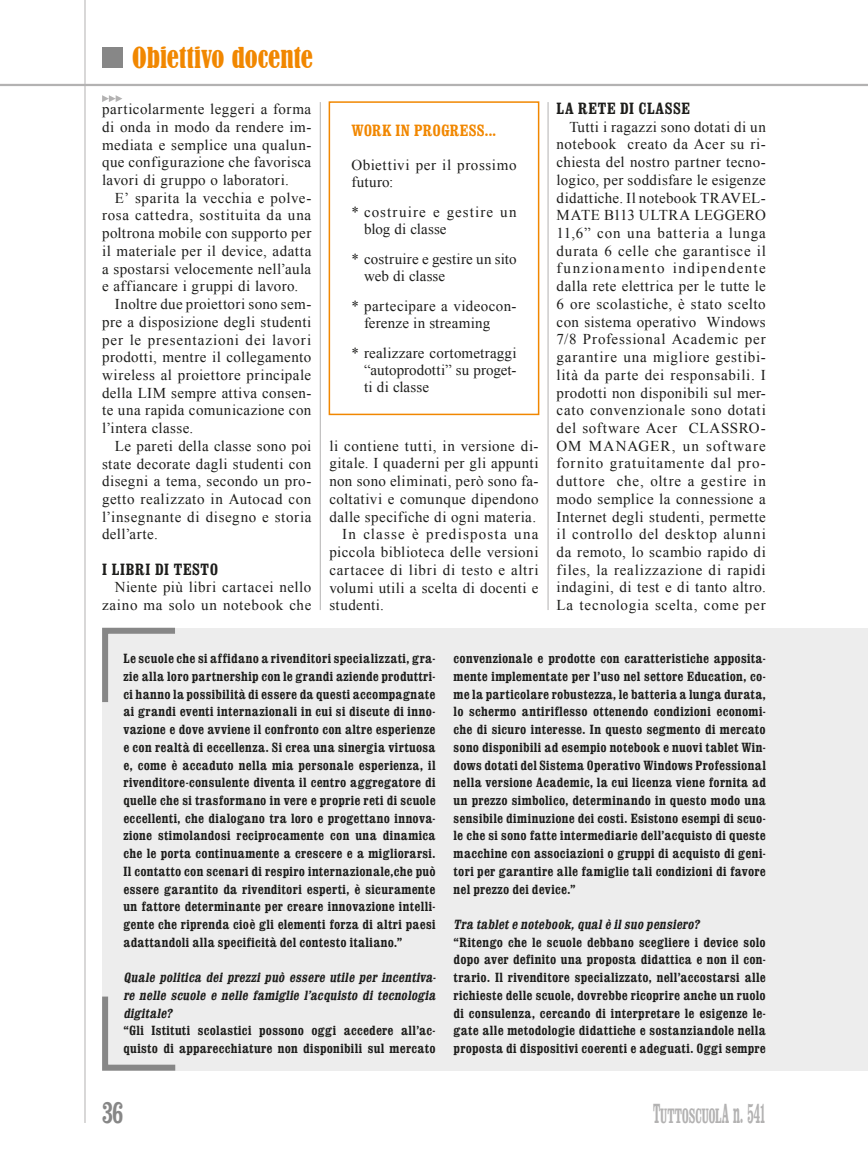
<style>
.page{position:relative;width:868px;height:1157px;background:#fff}
.page>*{position:absolute;margin:0;border:0;box-sizing:border-box;transform-origin:0 0}
.t1{font:700 condensed 30px "Clarendon";color:#878787;scale:.8 1}
.t2{font:condensed 27px "Bernard";color:#f18700}
.t3{font:700 condensed 21px "Clarendon";letter-spacing:-.02em;color:#b3b2b2;scale:.67 1}
.t4{font:700 condensed 16.5px "Clarendon";letter-spacing:.045em;color:#1d1d1b}
.t5{font:700 condensed 16.5px "Clarendon";letter-spacing:.025em;color:#f18700}
.t6{font:15px/17.7px "Times New Roman";letter-spacing:.03em;color:#1d1d1b;text-align:justify}
.t7{font:15px "Times New Roman";letter-spacing:.05em;color:#1d1d1b}
.t8{font:15px/17.1px "Times New Roman";letter-spacing:.005em;color:#1d1d1b}
.t9{font:15px/17.1px "Times New Roman";letter-spacing:.065em;color:#1d1d1b}
.t10{font:15px "Times New Roman";letter-spacing:.06em;color:#1d1d1b}
.t11{font:15px "Times New Roman";letter-spacing:.08em;color:#1d1d1b}
.t12{font:700 condensed 13.5px/17.7px "Clarendon";letter-spacing:.025em;color:#1d1d1b;text-align:justify}
.t13{font:italic 700 13.5px/17.7px "Clarendon Condensed";letter-spacing:.015em;color:#1d1d1b;text-align:justify}
.s1{font-size:27.9px}
</style>
<div class="page">
<hr style="left:0;top:84px;width:867px;height:2px;background:#b3b2b2">
<div style="left:102px;top:47px;width:21px;height:21px;background:#878787"></div>
<hr style="left:85px;top:0;width:1px;height:1123px;background:#b3b2b2">
<hr style="left:547px;top:102px;width:1px;height:508px;background:#b3b2b2">
<hr style="left:320px;top:102px;width:1px;height:508px;background:#b3b2b2">
<div style="left:102px;top:628px;width:765px;height:442px;background:#ededed"></div>
<svg style="left:102px;top:627px;width:73px;height:75px"></svg>
<svg style="left:102px;top:996px;width:79px;height:75px"></svg>
<div style="left:328px;top:101px;width:211px;height:314px;border:2px solid #f18700"></div>
<svg style="left:102px;top:95px;width:20px;height:7px"></svg>
<h2 class="t2" style="left:132px;top:41px;width:182px">Obiettivo docente</h2>
<p class="t6" style="left:102px;top:100px;width:211px">particolarmente leggeri a forma di onda in modo da rendere im&shy;mediata e semplice una qualun&shy;que configurazione che favorisca lavori di gruppo o laboratori.</p>
<p class="t6" style="left:115px;top:189px;width:198px">E’ sparita la vecchia e polve-</p>
<p class="t7" style="left:102px;top:205px;width:211px">rosa cattedra, sostituita da una</p>
<p class="t6" style="left:102px;top:224px;width:211px">poltrona mobile con supporto per</p>
<p class="t6" style="left:102px;top:242px;width:211px">il materiale per il device, adatta</p>
<p class="t6" style="left:102px;top:259px;width:211px">a spostarsi velocemente nell’aula</p>
<p class="t6" style="left:102px;top:277px;width:198px">e affiancare i gruppi di lavoro.</p>
<p class="t6" style="left:115px;top:295px;width:198px">Inoltre due proiettori sono sem-</p>
<p class="t6" style="left:102px;top:313px;width:211px">pre a disposizione degli studenti</p>
<p class="t10" style="left:102px;top:329px;width:211px">per le presentazioni dei lavori</p>
<p class="t6" style="left:102px;top:348px;width:211px">prodotti, mentre il collegamento</p>
<p class="t6" style="left:102px;top:366px;width:211px">wireless al proiettore principale</p>
<p class="t6" style="left:102px;top:383px;width:211px">della LIM sempre attiva consen-</p>
<p class="t6" style="left:102px;top:401px;width:211px">te una rapida comunicazione con</p>
<p class="t6" style="left:102px;top:419px;width:93px">l’intera classe.</p>
<p class="t6" style="left:115px;top:437px;width:198px">Le pareti della classe sono poi</p>
<p class="t6" style="left:102px;top:454px;width:211px">state decorate dagli studenti con</p>
<p class="t6" style="left:102px;top:472px;width:211px">disegni a tema, secondo un pro-</p>
<p class="t6" style="left:102px;top:490px;width:211px">getto realizzato in Autocad con</p>
<p class="t6" style="left:102px;top:507px;width:211px">l’insegnante di disegno e storia</p>
<p class="t6" style="left:102px;top:525px;width:57px">dell’arte.</p>
<p class="t4" style="left:102px;top:559px;width:116px">I LIBRI DI TESTO</p>
<p class="t6" style="left:102px;top:578px;width:211px;text-align:right">Niente più libri cartacei nello zaino ma solo un notebook che</p>
<p class="t5" style="left:351px;top:120px;width:146px">WORK IN PROGRESS...</p>
<p class="t6" style="left:351px;top:156px;width:167px;line-height:17.1px">Obiettivi per il prossimo futuro:</p>
<p class="t9" style="left:364px;top:203px;width:154px;text-indent:-13px">* costruire e gestire un blog di classe</p>
<p class="t8" style="left:364px;top:250px;width:154px;text-indent:-13px">* costruire e gestire un sito web di classe</p>
<p class="t6" style="left:364px;top:297px;width:154px;line-height:17.1px;text-indent:-13px">* partecipare a videocon&shy;ferenze in streaming</p>
<p class="t6" style="left:364px;top:344px;width:154px;line-height:17.1px;text-indent:-13px">* realizzare cortometraggi “autoprodotti” su proget&shy;ti di classe</p>
<p class="t6" style="left:329px;top:436px;width:211px">li contiene tutti, in versione di-</p>
<p class="t6" style="left:329px;top:454px;width:211px">gitale. I quaderni per gli appunti</p>
<p class="t6" style="left:329px;top:472px;width:211px">non sono eliminati, però sono fa-</p>
<p class="t6" style="left:329px;top:490px;width:211px">coltativi e comunque dipendono</p>
<p class="t6" style="left:329px;top:507px;width:208px">dalle specifiche di ogni materia.</p>
<p class="t11" style="left:342px;top:524px;width:198px">In classe è predisposta una</p>
<p class="t6" style="left:329px;top:543px;width:211px">piccola biblioteca delle versioni</p>
<p class="t7" style="left:329px;top:559px;width:211px">cartacee di libri di testo e altri</p>
<p class="t6" style="left:329px;top:578px;width:211px">volumi utili a scelta di docenti e</p>
<p class="t6" style="left:329px;top:596px;width:56px">studenti.</p>
<p class="t4" style="left:556px;top:98px;width:135px">LA RETE DI CLASSE</p>
<p class="t6" style="left:556px;top:118px;width:211px;text-indent:13px">Tutti i ragazzi sono dotati di un notebook creato da Acer su ri&shy;chiesta del nostro partner tecno&shy;logico, per soddisfare le esigenze didattiche. Il notebook TRAVEL-MATE B113 ULTRA LEGGERO 11,6” con una batteria a lunga durata 6 celle che garantisce il funzionamento indipendente dalla rete elettrica per le tutte le 6 ore scolastiche, è stato scelto con sistema operativo Windows 7/8 Professional Academic per garantire una migliore gestibi&shy;lità da parte dei responsabili. I prodotti non disponibili sul mer&shy;cato convenzionale sono dotati del software Acer CLASSRO-OM MANAGER, un software fornito gratuitamente dal pro&shy;duttore che, oltre a gestire in modo semplice la connessione a Internet degli studenti, permette il controllo del desktop alunni da remoto, lo scambio rapido di files, la realizzazione di rapidi indagini, di test e di tanto altro.<br>La tecnologia scelta, come per</p>
<p class="t12" style="left:123px;top:649px;width:314px">Le scuole che si affidano a rivenditori specializzati, gra&shy;zie alla loro partnership con le grandi aziende produttri&shy;ci hanno la possibilità di essere da questi accompagnate ai grandi eventi internazionali in cui si discute di inno&shy;vazione e dove avviene il confronto con altre esperienze e con realtà di eccellenza. Si crea una sinergia virtuosa e, come è accaduto nella mia personale esperienza, il rivenditore-consulente diventa il centro aggregatore di quelle che si trasformano in vere e proprie reti di scuole eccellenti, che dialogano tra loro e progettano innova&shy;zione stimolandosi reciprocamente con una dinamica che le porta continuamente a crescere e a migliorarsi.<br>Il contatto con scenari di respiro internazionale,che può essere garantito da rivenditori esperti, è sicuramente un fattore determinante per creare innovazione intelli&shy;gente che riprenda cioè gli elementi forza di altri paesi adattandoli alla specificità del contesto italiano.”</p>
<p class="t13" style="left:123px;top:968px;width:314px">Quale politica dei prezzi può essere utile per incentiva&shy;re nelle scuole e nelle famiglie l’acquisto di tecnologia digitale?</p>
<p class="t12" style="left:123px;top:1021px;width:314px">“Gli Istituti scolastici possono oggi accedere all’ac&shy;quisto di apparecchiature non disponibili sul mercato</p>
<p class="t12" style="left:453px;top:649px;width:314px">convenzionale e prodotte con caratteristiche apposita&shy;mente implementate per l’uso nel settore Education, co&shy;me la particolare robustezza, le batteria a lunga durata, lo schermo antiriflesso ottenendo condizioni economi&shy;che di sicuro interesse. In questo segmento di mercato sono disponibili ad esempio notebook e nuovi tablet Win&shy;dows dotati del Sistema Operativo Windows Professional nella versione Academic, la cui licenza viene fornita ad un prezzo simbolico, determinando in questo modo una sensibile diminuzione dei costi. Esistono esempi di scuo&shy;le che si sono fatte intermediarie dell’acquisto di queste macchine con associazioni o gruppi di acquisto di geni&shy;tori per garantire alle famiglie tali condizioni di favore nel prezzo dei device.”</p>
<p class="t13" style="left:453px;top:915px;width:247px">Tra tablet e notebook, qual è il suo pensiero?</p>
<p class="t12" style="left:453px;top:933px;width:314px">“Ritengo che le scuole debbano scegliere i device solo dopo aver definito una proposta didattica e non il con&shy;trario. Il rivenditore specializzato, nell’accostarsi alle richieste delle scuole, dovrebbe ricoprire anche un ruolo di consulenza, cercando di interpretare le esigenze le&shy;gate alle metodologie didattiche e sostanziandole nella proposta di dispositivi coerenti e adeguati. Oggi sempre</p>
<h1 class="t1" style="left:102px;top:1094px;width:28px">36</h1>
<h3 class="t3" style="left:653px;top:1103px;width:170px"><span class="s1">T</span>uttoscuol<span class="s1">A n. 541</span></h3>
</div>
